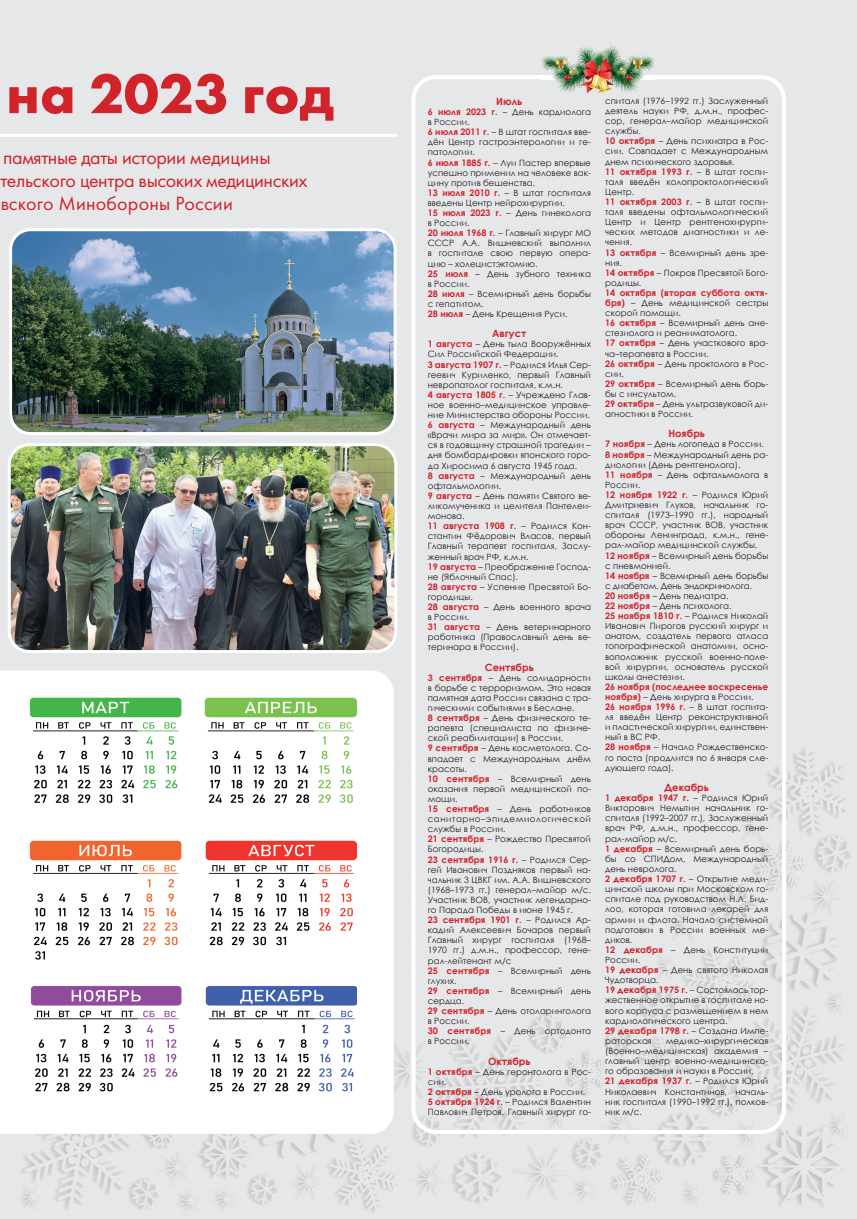
<style>
.page{position:relative;width:857px;height:1219px;background:#fff}
.page>*{position:absolute;margin:0;border:0;box-sizing:border-box;transform-origin:0 0}
.t1{font:58px "Futura PT Bold";color:#d1232a}
.t2{font:20px/23px "Futura PT Book";letter-spacing:-.02em;color:#d1232a}
.t3{font:700 10px "Century Gothic";color:#d1232a}
.t4{font:700 9px "Century Gothic";color:#d1232a}
.t5{font:8.7px/10.1px "Century Gothic";color:#231f20}
.s1{font-weight:700;font-size:9px;color:#d1232a}
.s2{font-weight:400;font-size:8.7px;color:#231f20}
</style>
<div class="page">
<div style="left:0;top:0;width:856px;height:1219px;background:#e6e7e9"></div>
<img style="left:393px;top:743px;width:458px;height:238px">
<img style="left:363px;top:981px;width:481px;height:231px">
<img style="left:22px;top:1134px;width:341px;height:76px">
<svg style="left:411px;top:75px;width:374px;height:1059px"></svg>
<hr style="left:0;top:134px;width:397px;height:3px;background:#fff">
<img style="left:13px;top:232px;width:379px;height:199px">
<div style="left:9px;top:228px;width:387px;height:207px;border:3px solid #fff;border-radius:20px"></div>
<img style="left:12px;top:447px;width:381px;height:202px">
<div style="left:8px;top:443px;width:389px;height:210px;border:3px solid #fff;border-radius:20px"></div>
<div style="left:0;top:670px;width:393px;height:464px;background:#fff"></div>
<img style="left:28px;top:696px;width:154px;height:130px">
<img style="left:28px;top:838px;width:154px;height:131px">
<img style="left:28px;top:985px;width:154px;height:120px">
<img style="left:203px;top:696px;width:153px;height:130px">
<img style="left:203px;top:838px;width:153px;height:131px">
<img style="left:204px;top:985px;width:152px;height:120px">
<img style="left:540px;top:45px;width:115px;height:48px">
<img style="left:540px;top:75px;width:115px;height:4px">
<h1 class="t1" style="left:6px;top:56px;width:329px">на 2023 год</h1>
<h2 class="t2" style="left:0;top:146px;width:308px">памятные даты истории медицины тельского центра высоких медицинских вского Минобороны России</h2>
<p class="t3" style="left:496px;top:94px;width:28px">Июль</p>
<p class="t5" style="left:427px;top:107px;width:165px"><span class="s1">6 июля 2023 г.</span> – День кардиолога в России.<br><span class="s1">6 июля 2011 г.</span> – В штат госпиталя вве&shy;дён Центр гастроэнтерологии и ге&shy;патологии.<br><span class="s1">6 июля 1885 г.</span> – Луи Пастер впервые успешно применил на человеке вак&shy;цину против бешенства.<br><span class="s1">13 июля 2010 г.</span> – В штат госпиталя введены Центр нейрохирургии.<br><span class="s1">15 июля 2023 г.</span> – День гинеколога в России.<br><span class="s1">20 июля 1968 г.</span> – Главный хирург МО<br>СССР А.А. Вишневский выполнил в госпитале свою первую опера&shy;цию – холецистэктомию.<br><span class="s1">25 июля</span> – День зубного техника в России.<br><span class="s1">28 июля</span> – Всемирный день борьбы с гепатитом.<br><span class="s1">28 июля</span> – День Крещения Руси.</p>
<p class="t3" style="left:492px;top:326px;width:36px">Август</p>
<p class="t5" style="left:427px;top:339px;width:165px"><span class="s1">1 августа</span> – День тыла Вооружённых<br>Сил Российской Федерации.<br><span class="s1">3 августа 1907 г.</span> – Родился Илья Сер&shy;геевич Куриленко, первый Главный невропатолог госпиталя, к.м.н.<br><span class="s1">4 августа 1805 г.</span> – Учреждено Глав&shy;ное военно–медицинское управле&shy;ние Министерства обороны России.<br><span class="s1">6 августа</span> – Международный день «Врачи мира за мир». Он отмечает&shy;ся в годовщину страшной трагедии – дня бомбардировки японского горо&shy;да Хиросима 6 августа 1945 года.<br><span class="s1">8 августа</span> – Международный день офтальмологии.<br><span class="s1">9 августа</span> – День памяти Святого ве&shy;ликомученика и целителя Пантелеи&shy;монова.</p>
<p class="t4" style="left:427px;top:519px;width:164px">11 августа 1908 г. <span class="s2">– Родился Кон-</span></p>
<p class="t5" style="left:427px;top:531px;width:165px">стантин Фёдорович Власов, первый<br>Главный терапевт госпиталя, Заслу&shy;женный врач РФ, к.м.н.<br><span class="s1">19 августа</span> – Преображение Господ&shy;не (Яблочный Спас).<br><span class="s1">28 августа</span> – Успение Пресвятой Бо&shy;городицы.<br><span class="s1">28 августа</span> – День военного врача в России.<br><span class="s1">31 августа</span> – День ветеринарного работника (Православный день ве&shy;теринара в России).</p>
<p class="t3" style="left:484px;top:659px;width:50px">Сентябрь</p>
<p class="t5" style="left:427px;top:672px;width:165px"><span class="s1">3 сентября</span> – День солидарности в борьбе с терроризмом. Это новая памятная дата России связана с тра&shy;гическими событиями в Беслане.<br><span class="s1">8 сентября</span> – День физического те&shy;рапевта (специалиста по физиче&shy;ской реабилитации) в России.<br><span class="s1">9 сентября</span> – День косметолога. Со&shy;впадает с Международным днём красоты.<br><span class="s1">10 сентября</span> – Всемирный день оказания первой медицинской по&shy;мощи.<br><span class="s1">15 сентября</span> – День работников санитарно–эпидемиологической службы в России.<br><span class="s1">21 сентября</span> – Рождество Пресвятой<br>Богородицы.</p>
<p class="t4" style="left:427px;top:852px;width:164px">23 сентября 1916 г. <span class="s2">– Родился Сер-</span></p>
<p class="t5" style="left:427px;top:864px;width:165px;text-align:justify">гей Иванович Поздняков первый на&shy;чальник 3 ЦВКГ им. А.А. Вишневского (1968–1973 гг.) генерал–майор м/с.<br>Участник ВОВ, участник легендарно&shy;го Парада Победы в июне 1945 г.</p>
<p class="t4" style="left:427px;top:913px;width:164px">23 сентября 1901 г. <span class="s2">– Родился Ар-</span></p>
<p class="t5" style="left:427px;top:925px;width:165px">кадий Алексеевич Бочаров первый<br>Главный хирург госпиталя (1968–<br>1970 гг.) д.м.н., профессор, гене&shy;рал-лейтенант м/с<br><span class="s1">25 сентября</span> – Всемирный день глухих.<br><span class="s1">29 сентября</span> – Всемирный день сердца.<br><span class="s1">29 сентября</span> – День отоларинголога в России.<br><span class="s1">30 сентября</span> – День ортодонта в России.</p>
<p class="t3" style="left:488px;top:1053px;width:44px">Октябрь</p>
<p class="t5" style="left:427px;top:1066px;width:165px"><span class="s1">1 октября</span> – День геронтолога в Рос&shy;сии.<br><span class="s1">2 октября</span> – День уролога в России.<br><span class="s1">5 октября 1924 г.</span> – Родился Валентин<br>Павлович Петров, Главный хирург го-</p>
<p class="t5" style="left:604px;top:96px;width:164px">спиталя (1976–1992 гг.) Заслуженный деятель науки РФ, д.м.н., профес&shy;сор, генерал–майор медицинской службы.<br><span class="s1">10 октября</span> – День психиатра в Рос&shy;сии. Совпадает с Международным днем психического здоровья.</p>
<p class="t4" style="left:604px;top:165px;width:164px">11 октября 1993 г. <span class="s2">– В штат госпи-</span></p>
<p class="t5" style="left:604px;top:176px;width:165px">таля введён колопроктологический<br>Центр.</p>
<p class="t4" style="left:604px;top:195px;width:164px">11 октября 2003 г. <span class="s2">– В штат госпи-</span></p>
<p class="t5" style="left:604px;top:207px;width:165px">таля введены офтальмологический<br>Центр и Центр рентгенохирурги&shy;ческих методов диагностики и ле&shy;чения.<br><span class="s1">13 октября</span> – Всемирный день зре&shy;ния.<br><span class="s1">14 октября</span> – Покров Пресвятой Бого&shy;родицы.</p>
<p class="t4" style="left:604px;top:286px;width:164px">14 октября (вторая суббота октя-</p>
<p class="t5" style="left:604px;top:298px;width:165px"><span class="s1">бря)</span> – День медицинской сестры скорой помощи.<br><span class="s1">16 октября</span> – Всемирный день ане&shy;стезиолога и реаниматолога.<br><span class="s1">17 октября</span> – День участкового вра&shy;ча–терапевта в России.<br><span class="s1">26 октября</span> – День проктолога в Рос&shy;сии.<br><span class="s1">29 октября</span> – Всемирный день борь&shy;бы с инсультом.<br><span class="s1">29 октября</span> – День ультразвуковой ди&shy;агностики в России.</p>
<p class="t3" style="left:668px;top:426px;width:38px">Ноябрь</p>
<p class="t5" style="left:604px;top:439px;width:164px"><span class="s1">7 ноября</span> – День логопеда в России.<br><span class="s1">8 ноября</span> – Международный день ра&shy;диологии (День рентгенолога).<br><span class="s1">11 ноября</span> – День офтальмолога в<br>России.</p>
<p class="t4" style="left:604px;top:488px;width:164px">12 ноября 1922 г. <span class="s2">– Родился Юрий</span></p>
<p class="t5" style="left:604px;top:500px;width:165px">Дмитриевич Глухов, начальник го&shy;спиталя (1973–1990 гг.), народный врач СССР, участник ВОВ, участник обороны Ленинграда, к.м.н., гене&shy;рал-майор медицинской службы.<br><span class="s1">12 ноября</span> – Всемирный день борьбы с пневмонией.<br><span class="s1">14 ноября</span> – Всемирный день борьбы с диабетом. День эндокринолога.<br><span class="s1">20 ноября</span> – День педиатра.<br><span class="s1">22 ноября</span> – День психолога.<br><span class="s1">25 ноября 1810 г.</span> – Родился Николай<br>Иванович Пирогов русский хирург и анатом, создатель первого атласа топографической анатомии, осно&shy;воположник русской военно-поле&shy;вой хирургии, основатель русской школы анестезии.</p>
<p class="t4" style="left:604px;top:680px;width:164px">26 ноября (последнее воскресенье</p>
<p class="t5" style="left:604px;top:692px;width:150px"><span class="s1">ноября)</span> – День хирурга в России.</p>
<p class="t4" style="left:604px;top:700px;width:164px">26 ноября 1996 г. <span class="s2">– В штат госпита-</span></p>
<p class="t5" style="left:604px;top:712px;width:165px">ля введён Центр реконструктивной и пластической хирургии, единствен&shy;ный в ВС РФ.<br><span class="s1">28 ноября</span> – Начало Рождественско&shy;го поста (продлится по 6 января сле&shy;дующего года).</p>
<p class="t3" style="left:664px;top:780px;width:46px">Декабрь</p>
<p class="t4" style="left:604px;top:791px;width:164px">1 декабря 1947 г. <span class="s2">– Родился Юрий</span></p>
<p class="t5" style="left:604px;top:803px;width:165px">Викторович Немытин начальник го&shy;спиталя (1992–2007 гг.), Заслуженный врач РФ, д.м.н., профессор, гене&shy;рал-майор м/с.<br><span class="s1">1 декабря</span> – Всемирный день борь&shy;бы со СПИДом, Международный день невролога.</p>
<p class="t4" style="left:604px;top:872px;width:164px">2 декабря 1707 г. <span class="s2">– Открытие меди-</span></p>
<p class="t5" style="left:604px;top:884px;width:165px">цинской школы при Московском го&shy;спитале под руководством Н.Л. Бид&shy;лоо, которая готовила лекарей для армии и флота. Начало системной подготовки в России военных ме&shy;диков.<br><span class="s1">12 декабря</span> – День Конституции<br>России.<br><span class="s1">19 декабря</span> – День святого Николая<br>Чудотворца.</p>
<p class="t4" style="left:604px;top:983px;width:165px">19 декабря 1975 г. <span class="s2">– Состоялось тор-</span></p>
<p class="t5" style="left:604px;top:995px;width:165px;text-align:justify">жественное открытие в госпитале но&shy;вого корпуса с размещением в нем кардиологического центра.</p>
<p class="t4" style="left:604px;top:1024px;width:164px">29 декабря 1798 г. <span class="s2">– Создана Импе-</span></p>
<p class="t5" style="left:604px;top:1036px;width:48px">раторская</p>
<p class="t5" style="left:604px;top:1036px;width:164px;text-align:justify;text-indent:61px">медико–хирургическая (Военно–медицинская) академия – главный центр военно-медицинско&shy;го образования и науки в России.</p>
<p class="t4" style="left:604px;top:1074px;width:164px">21 декабря 1937 г. <span class="s2">– Родился Юрий</span></p>
<p class="t5" style="left:604px;top:1086px;width:164px;text-align:justify">Николаевич Константинов, началь&shy;ник госпиталя (1990–1992 гг.), полков&shy;ник м/с.</p>
</div>
